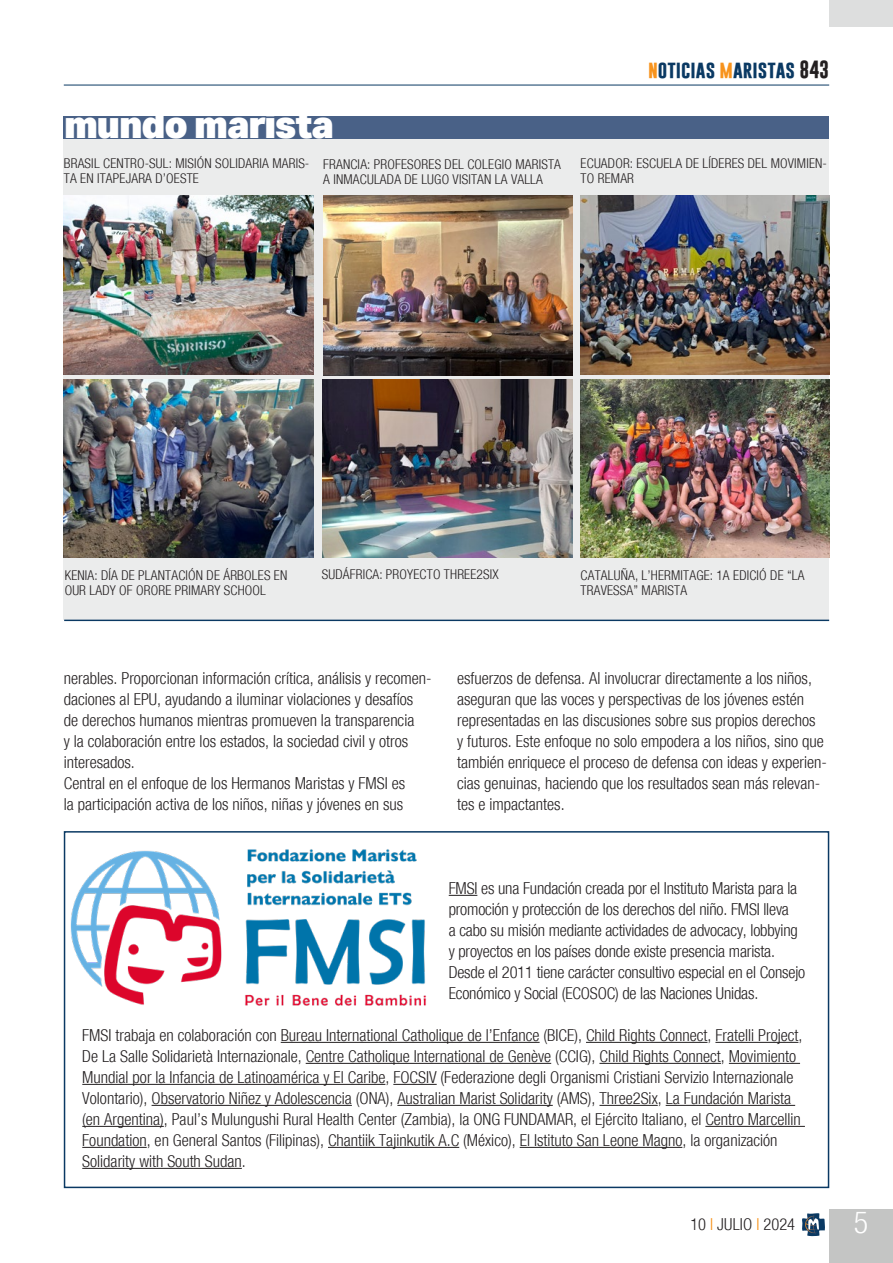
<style>
.page{position:relative;width:893px;height:1263px;background:#fff}
.page>*{position:absolute;margin:0;border:0;box-sizing:border-box;transform-origin:0 0}
.Titolo{font:900 37.5px "Aktiv Grotesk";letter-spacing:-.03em;color:#fff}
.t1{font:300 condensed 30px "Helvetica Neue";color:#fff}
.t2{font:700 18px "Gobold";color:#0a3963}
.Testo_normal{font:300 condensed 16.5px/21px "Helvetica Neue";color:#231f20}
.DidacaliaFotos{font:300 condensed 13.5px/15px "Helvetica Neue";letter-spacing:.015em;color:#231f20}
.s1{color:#f7931d}
.s2{color:#231f20}
</style>
<div class="page">
<div style="left:829px;top:1209px;width:64px;height:54px;background:#c4c5c4"></div>
<hr style="left:64px;top:85px;width:765px;height:1px;background:#0a3963">
<svg style="left:802px;top:1213px;width:23px;height:23px"></svg>
<div style="left:829px;top:0;width:64px;height:27px;background:#dddede"></div>
<div style="left:64px;top:127px;width:765px;height:493px;background:#ebecec"></div>
<img style="left:64px;top:195px;width:250px;height:180px">
<img style="left:323px;top:195px;width:249px;height:180px">
<img style="left:64px;top:379px;width:249px;height:179px">
<img style="left:580px;top:195px;width:249px;height:180px">
<hr style="left:64px;top:620px;width:765px;height:1px;background:#0a3963">
<div style="left:64px;top:116px;width:765px;height:23px;background:#496187"></div>
<div style="left:64px;top:831px;width:765px;height:357px;border:2px solid #0a3963"></div>
<svg style="left:449px;top:895px;width:28px;height:1px"></svg>
<hr style="left:281px;top:1042px;width:259px;height:1px;background:#231f20">
<hr style="left:586px;top:1042px;width:121px;height:1px;background:#231f20">
<hr style="left:715px;top:1042px;width:83px;height:1px;background:#231f20">
<hr style="left:306px;top:1063px;width:245px;height:1px;background:#231f20">
<hr style="left:599px;top:1063px;width:122px;height:1px;background:#231f20">
<hr style="left:729px;top:1063px;width:71px;height:1px;background:#231f20">
<hr style="left:82px;top:1084px;width:303px;height:1px;background:#231f20">
<hr style="left:393px;top:1084px;width:44px;height:1px;background:#231f20">
<hr style="left:152px;top:1105px;width:200px;height:1px;background:#231f20">
<hr style="left:397px;top:1105px;width:156px;height:1px;background:#231f20">
<hr style="left:599px;top:1105px;width:59px;height:1px;background:#231f20">
<hr style="left:666px;top:1105px;width:129px;height:1px;background:#231f20">
<hr style="left:82px;top:1126px;width:82px;height:1px;background:#231f20">
<hr style="left:705px;top:1126px;width:100px;height:1px;background:#231f20">
<hr style="left:82px;top:1147px;width:65px;height:1px;background:#231f20">
<hr style="left:328px;top:1147px;width:131px;height:1px;background:#231f20">
<hr style="left:520px;top:1147px;width:162px;height:1px;background:#231f20">
<hr style="left:82px;top:1168px;width:160px;height:1px;background:#231f20">
<img style="left:64px;top:837px;width:362px;height:177px">
<img style="left:323px;top:379px;width:249px;height:179px">
<img style="left:580px;top:379px;width:249px;height:179px">
<p class="Titolo" style="left:64px;top:100px;width:271px">mundo marista</p>
<p class="DidacaliaFotos" style="left:64px;top:156px;width:247px">BRASIL CENTRO-SUL: MISIÓN SOLIDARIA MARIS-<br>TA EN ITAPEJARA D’OESTE</p>
<p class="DidacaliaFotos" style="left:323px;top:156px;width:239px">FRANCIA: PROFESORES DEL COLEGIO MARISTA<br>A INMACULADA DE LUGO VISITAN LA VALLA</p>
<p class="t2" style="left:648px;top:57px;width:183px"><span class="s1">N</span>OTICIAS <span class="s1">M</span>ARISTAS <span class="s2">843</span></p>
<p class="DidacaliaFotos" style="left:581px;top:156px;width:248px">ECUADOR: ESCUELA DE LÍDERES DEL MOVIMIEN-<br>TO REMAR</p>
<p class="DidacaliaFotos" style="left:65px;top:567px;width:224px">KENIA: DÍA DE PLANTACIÓN DE ÁRBOLES EN<br>OUR LADY OF ORORE PRIMARY SCHOOL</p>
<p class="DidacaliaFotos" style="left:322px;top:566px;width:178px">SUDÁFRICA: PROYECTO THREE2SIX</p>
<p class="DidacaliaFotos" style="left:581px;top:567px;width:225px">CATALUÑA, L’HERMITAGE: 1A EDICIÓ DE “LA<br>TRAVESSA” MARISTA</p>
<p class="Testo_normal" style="left:64px;top:668px;width:369px">nerables. Proporcionan información crítica, análisis y recomen&shy;daciones al EPU, ayudando a iluminar violaciones y desafíos de derechos humanos mientras promueven la transparencia<br>y la colaboración entre los estados, la sociedad civil y otros interesados.</p>
<p class="Testo_normal" style="left:64px;top:773px;width:343px">Central en el enfoque de los Hermanos Maristas y FMSI es la participación activa de los niños, niñas y jóvenes en sus</p>
<p class="Testo_normal" style="left:457px;top:668px;width:371px">esfuerzos de defensa. Al involucrar directamente a los niños, aseguran que las voces y perspectivas de los jóvenes estén representadas en las discusiones sobre sus propios derechos<br>y futuros. Este enfoque no solo empodera a los niños, sino que también enriquece el proceso de defensa con ideas y experien&shy;cias genuinas, haciendo que los resultados sean más relevan&shy;tes e impactantes.</p>
<p class="Testo_normal" style="left:449px;top:878px;width:358px">FMSI es una Fundación creada por el Instituto Marista para la promoción y protección de los derechos del niño. FMSI lleva<br>a cabo su misión mediante actividades de advocacy, lobbying y proyectos en los países donde existe presencia marista.<br>Desde el 2011 tiene carácter consultivo especial en el Consejo Económico y Social (ECOSOC) de las Naciones Unidas.</p>
<p class="Testo_normal" style="left:82px;top:1025px;width:722px">FMSI trabaja en colaboración con Bureau International Catholique de l’Enfance (BICE), Child Rights Connect, Fratelli Project, De La Salle Solidarietà Internazionale, Centre Catholique International de Genève (CCIG), Child Rights Connect, Movimiento Mundial por la Infancia de Latinoamérica y El Caribe, FOCSIV (Federazione degli Organismi Cristiani Servizio Internazionale Volontario), Observatorio Niñez y Adolescencia (ONA), Australian Marist Solidarity (AMS), Three2Six, La Fundación Marista (en Argentina), Paul’s Mulungushi Rural Health Center (Zambia), la ONG FUNDAMAR, el Ejército Italiano, el Centro Marcellin Foundation, en General Santos (Filipinas), Chantiik Tajinkutik A.C (México), El Istituto San Leone Magno, la organización Solidarity with South Sudan.</p>
<p class="Testo_normal" style="left:690px;top:1214px;width:106px">10 <span class="s1">I</span> JULIO <span class="s1">I</span> 2024</p>
<h2 class="t1" style="left:854px;top:1205px;width:16px">5</h2>
</div>
